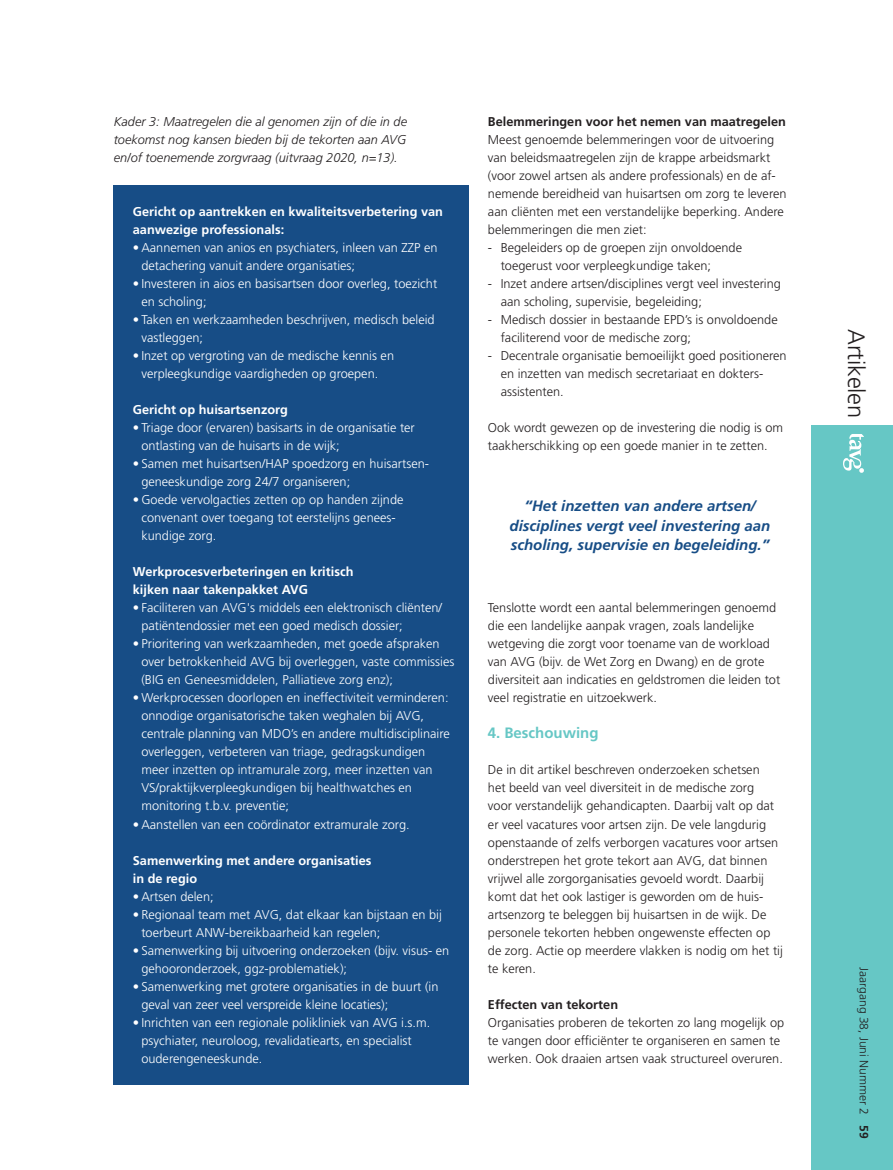
<style>
.page{position:relative;width:893px;height:1170px;background:#fff}
.page>*{position:absolute;margin:0;border:0;box-sizing:border-box;transform-origin:0 0}
.t1{font:300 23.7px "Frutiger LT Std";letter-spacing:-.01em;color:#231f20}
.tussenkop{font:italic 700 15px/19.5px "Frutiger LT Std";color:#174d86;text-align:center}
.tussenkop_kopie{font:700 15px "Frutiger LT Std";color:#66c7c5}
.tussenkop-2{font:300 12.75px/18px "Frutiger LT Std";color:#231f20}
.tussenkop-3{font:300 12.75px/18px "Frutiger LT Std";color:#fff}
.tussenkop_kopie-2{font:700 12.75px/18px "Frutiger LT Std";color:#fff}
.tussenkop-4{font:italic 300 12.75px/18px "Frutiger LT Std";color:#231f20;text-align:justify}
.tussenkop-5{font:700 12.75px "Frutiger LT Std";color:#231f20}
.tussenkop_kopie-3{font:700 12.75px "Frutiger LT Std";color:#231f20}
.t2{font:300 12px "Frutiger LT Std";color:#231f20}
.s1{font-weight:700}
</style>
<div class="page">
<div style="left:811px;top:425px;width:82px;height:744px;background:#66c7c5"></div>
<svg style="left:843px;top:434px;width:21px;height:39px"></svg>
<div style="left:114px;top:185px;width:355px;height:899px;background:#174d86"></div>
<p class="tussenkop-4" style="left:114px;top:113px;width:295px">Kader 3: Maatregelen die al genomen zijn of die in de toekomst nog kansen bieden bij de tekorten aan AVG en/of toenemende zorgvraag (uitvraag 2020, n=13).</p>
<p class="tussenkop-5" style="left:488px;top:114px;width:300px">Belemmeringen voor het nemen van maatregelen</p>
<p class="tussenkop-2" style="left:488px;top:131px;width:300px">Meest genoemde belemmeringen voor de uitvoering van beleidsmaatregelen zijn de krappe arbeidsmarkt (voor zowel artsen als andere professionals) en de af&shy;nemende bereidheid van huisartsen om zorg te leveren aan cliënten met een verstandelijke beperking. Andere belemmeringen die men ziet:</p>
<p class="tussenkop-2" style="left:501px;top:239px;width:243px;text-indent:-13px">- Begeleiders op de groepen zijn onvoldoende toegerust voor verpleegkundige taken;</p>
<p class="tussenkop-2" style="left:501px;top:275px;width:282px;text-indent:-13px">- Inzet andere artsen/disciplines vergt veel investering aan scholing, supervisie, begeleiding;</p>
<p class="tussenkop-2" style="left:501px;top:311px;width:279px;text-indent:-13px">- Medisch dossier in bestaande EPD’s is onvoldoende faciliterend voor de medische zorg;</p>
<p class="tussenkop-2" style="left:501px;top:347px;width:287px;text-indent:-13px">- Decentrale organisatie bemoeilijkt goed positioneren en inzetten van medisch secretariaat en dokters&shy;assistenten.</p>
<p class="tussenkop-2" style="left:488px;top:419px;width:297px">Ook wordt gewezen op de investering die nodig is om taakherschikking op een goede manier in te zetten.</p>
<p class="tussenkop_kopie-2" style="left:133px;top:203px;width:312px">Gericht op aantrekken en kwaliteitsverbetering van aanwezige professionals:</p>
<p class="tussenkop-3" style="left:141px;top:239px;width:298px;text-indent:-9px">• Aannemen van anios en psychiaters, inleen van ZZP en detachering vanuit andere organisaties;</p>
<p class="tussenkop-3" style="left:141px;top:275px;width:297px;text-indent:-9px">• Investeren in aios en basisartsen door overleg, toezicht en scholing;</p>
<p class="tussenkop-3" style="left:141px;top:311px;width:295px;text-indent:-9px">• Taken en werkzaamheden beschrijven, medisch beleid vastleggen;</p>
<p class="tussenkop-3" style="left:133px;top:347px;width:263px;text-align:center">• Inzet op vergroting van de medische kennis en verpleegkundige vaardigheden op groepen.</p>
<p class="tussenkop_kopie-2" style="left:133px;top:401px;width:157px">Gericht op huisartsenzorg</p>
<p class="tussenkop-3" style="left:141px;top:419px;width:275px;text-indent:-9px">• Triage door (ervaren) basisarts in de organisatie ter ontlasting van de huisarts in de wijk;</p>
<p class="tussenkop-3" style="left:141px;top:455px;width:289px;text-indent:-9px">• Samen met huisartsen/HAP spoedzorg en huisartsen&shy;geneeskundige zorg 24/7 organiseren;</p>
<p class="tussenkop-3" style="left:141px;top:491px;width:264px;text-indent:-9px">• Goede vervolgacties zetten op op handen zijnde convenant over toegang tot eerstelijns genees&shy;kundige zorg.</p>
<p class="tussenkop_kopie-2" style="left:133px;top:563px;width:222px">Werkprocesverbeteringen en kritisch kijken naar takenpakket AVG</p>
<p class="tussenkop-3" style="left:141px;top:599px;width:302px;text-indent:-9px">• Faciliteren van AVG's middels een elektronisch cliënten/ patiëntendossier met een goed medisch dossier;</p>
<p class="tussenkop-3" style="left:141px;top:635px;width:314px;text-indent:-9px">• Prioritering van werkzaamheden, met goede afspraken over betrokkenheid AVG bij overleggen, vaste commissies (BIG en Geneesmiddelen, Palliatieve zorg enz);</p>
<p class="tussenkop-3" style="left:141px;top:689px;width:310px;text-indent:-9px">• Werkprocessen doorlopen en ineffectiviteit verminderen: onnodige organisatorische taken weghalen bij AVG, centrale planning van MDO’s en andere multidisciplinaire overleggen, verbeteren van triage, gedragskundigen meer inzetten op intramurale zorg, meer inzetten van VS/praktijkverpleegkundigen bij healthwatches en monitoring t.b.v. preventie;</p>
<p class="tussenkop-3" style="left:133px;top:815px;width:278px">• Aanstellen van een coördinator extramurale zorg.</p>
<p class="tussenkop_kopie-2" style="left:133px;top:851px;width:240px">Samenwerking met andere organisaties in de regio</p>
<p class="tussenkop-3" style="left:133px;top:887px;width:82px">• Artsen delen;</p>
<p class="tussenkop-3" style="left:141px;top:905px;width:302px;text-indent:-9px">• Regionaal team met AVG, dat elkaar kan bijstaan en bij toerbeurt ANW-bereikbaarheid kan regelen;</p>
<p class="tussenkop-3" style="left:141px;top:941px;width:309px;text-indent:-9px">• Samenwerking bij uitvoering onderzoeken (bijv. visus- en gehooronderzoek, ggz-problematiek);</p>
<p class="tussenkop-3" style="left:141px;top:977px;width:299px;text-indent:-9px">• Samenwerking met grotere organisaties in de buurt (in geval van zeer veel verspreide kleine locaties);</p>
<p class="tussenkop-3" style="left:141px;top:1013px;width:290px;text-indent:-9px">• Inrichten van een regionale polikliniek van AVG i.s.m. psychiater, neuroloog, revalidatiearts, en specialist ouderengeneeskunde.</p>
<p class="tussenkop" style="left:509px;top:496px;width:262px">“Het inzetten van andere artsen/ disciplines vergt veel investering aan scholing, supervisie en begeleiding.”</p>
<p class="tussenkop-2" style="left:488px;top:599px;width:294px">Tenslotte wordt een aantal belemmeringen genoemd die een landelijke aanpak vragen, zoals landelijke wetgeving die zorgt voor toename van de workload van AVG (bijv. de Wet Zorg en Dwang) en de grote diversiteit aan indicaties en geldstromen die leiden tot veel registratie en uitzoekwerk.</p>
<p class="tussenkop_kopie" style="left:488px;top:724px;width:112px">4. Beschouwing</p>
<p class="tussenkop-2" style="left:488px;top:761px;width:296px">De in dit artikel beschreven onderzoeken schetsen<br>het beeld van veel diversiteit in de medische zorg<br>voor verstandelijk gehandicapten. Daarbij valt op dat er veel vacatures voor artsen zijn. De vele langdurig openstaande of zelfs verborgen vacatures voor artsen onderstrepen het grote tekort aan AVG, dat binnen vrijwel alle zorgorganisaties gevoeld wordt. Daarbij komt dat het ook lastiger is geworden om de huis&shy;artsenzorg te beleggen bij huisartsen in de wijk. De personele tekorten hebben ongewenste effecten op de zorg. Actie op meerdere vlakken is nodig om het tij te keren.</p>
<p class="tussenkop_kopie-3" style="left:488px;top:996px;width:132px">Effecten van tekorten</p>
<p class="tussenkop-2" style="left:488px;top:1013px;width:298px">Organisaties proberen de tekorten zo lang mogelijk op te vangen door efficiënter te organiseren en samen te werken. Ook draaien artsen vaak structureel overuren.</p>
<p class="t1" style="left:870px;top:329px;width:91px;rotate:90deg">Artikelen</p>
<p class="t2" style="left:871px;top:967px;width:172px;rotate:90deg">Jaargang 38, Juni Nummer 2 <span class="s1">59</span></p>
</div>
